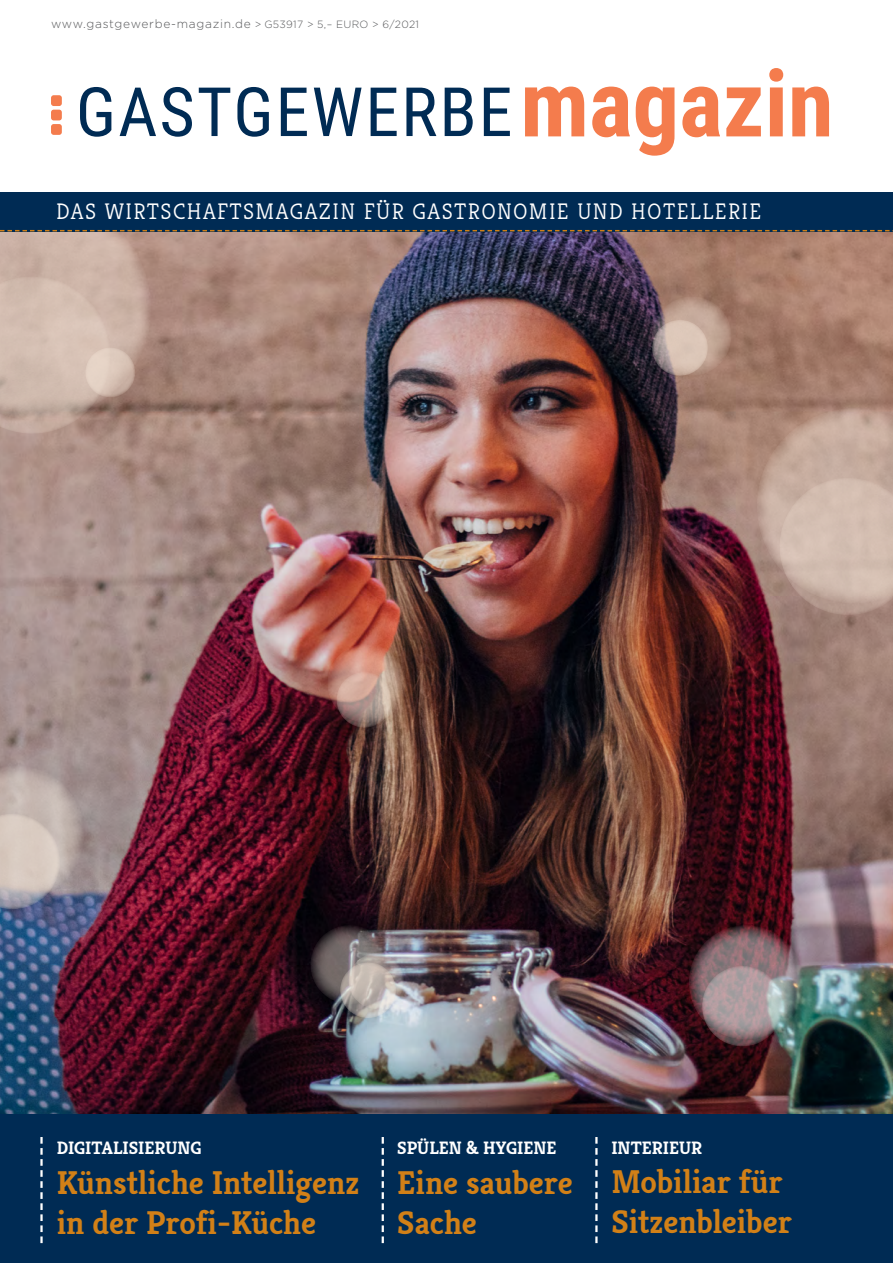
<style>
.page{position:relative;width:893px;height:1263px;background:#fff}
.page>*{position:absolute;margin:0;border:0;box-sizing:border-box;transform-origin:0 0}
.t1{font:700 33px/39.6px "Kreon";color:#d28017}
.t2{font:300 22.5px "Kreon";letter-spacing:.06em;color:#fff}
.t3{font:700 18px "Kreon";color:#fff}
.t4{font:300 12px "Gotham";letter-spacing:.06em;color:#58595b}
.s1{font-size:10.5px}
</style>
<div class="page">
<img style="left:0;top:624px;width:893px;height:490px">
<svg style="left:80px;top:87px;width:31px;height:50px"></svg>
<svg style="left:120px;top:88px;width:36px;height:48px"></svg>
<svg style="left:162px;top:87px;width:30px;height:50px"></svg>
<svg style="left:199px;top:88px;width:31px;height:48px"></svg>
<svg style="left:237px;top:87px;width:32px;height:50px"></svg>
<svg style="left:281px;top:88px;width:26px;height:48px"></svg>
<svg style="left:314px;top:88px;width:48px;height:48px"></svg>
<svg style="left:371px;top:88px;width:26px;height:48px"></svg>
<svg style="left:406px;top:88px;width:30px;height:48px"></svg>
<svg style="left:445px;top:88px;width:28px;height:48px"></svg>
<svg style="left:484px;top:88px;width:26px;height:48px"></svg>
<svg style="left:525px;top:87px;width:59px;height:49px"></svg>
<svg style="left:592px;top:87px;width:38px;height:50px"></svg>
<svg style="left:636px;top:87px;width:38px;height:69px"></svg>
<svg style="left:682px;top:87px;width:38px;height:50px"></svg>
<svg style="left:726px;top:87px;width:35px;height:49px"></svg>
<svg style="left:769px;top:68px;width:14px;height:68px"></svg>
<svg style="left:792px;top:87px;width:37px;height:49px"></svg>
<svg style="left:51px;top:95px;width:11px;height:40px"></svg>
<div style="left:0;top:1114px;width:893px;height:149px;background:#002b54"></div>
<svg style="left:40px;top:1137px;width:3px;height:106px"></svg>
<svg style="left:382px;top:1137px;width:2px;height:106px"></svg>
<svg style="left:595px;top:1137px;width:3px;height:106px"></svg>
<img style="left:322px;top:638px;width:90px;height:93px">
<img style="left:305px;top:919px;width:103px;height:94px">
<svg style="left:0;top:756px;width:94px;height:160px;background:#afa4a5"></svg>
<img style="left:0;top:192px;width:893px;height:432px">
<img style="left:681px;top:917px;width:130px;height:135px">
<svg style="left:340px;top:962px;width:56px;height:56px;background:#bdb5b0"></svg>
<p class="t4" style="left:51px;top:16px;width:370px">www.gastgewerbe-magazin.de <span class="s1">&gt; G53917 &gt; 5,– EURO &gt; 6/2021</span></p>
<p class="t2" style="left:56px;top:198px;width:707px">DAS WIRTSCHAFTSMAGAZIN FÜR GASTRONOMIE UND HOTELLERIE</p>
<p class="t3" style="left:57px;top:1137px;width:146px">DIGITALISIERUNG</p>
<p class="t1" style="left:57px;top:1163px;width:304px">Künstliche Intelligenz in der Profi-Küche</p>
<p class="t3" style="left:397px;top:1137px;width:161px">SPÜLEN &amp; HYGIENE</p>
<p class="t1" style="left:397px;top:1163px;width:177px">Eine saubere<br>Sache</p>
<p class="t3" style="left:611px;top:1136px;width:92px">INTERIEUR</p>
<p class="t1" style="left:611px;top:1162px;width:182px">Mobiliar für<br>Sitzenbleiber</p>
</div>
